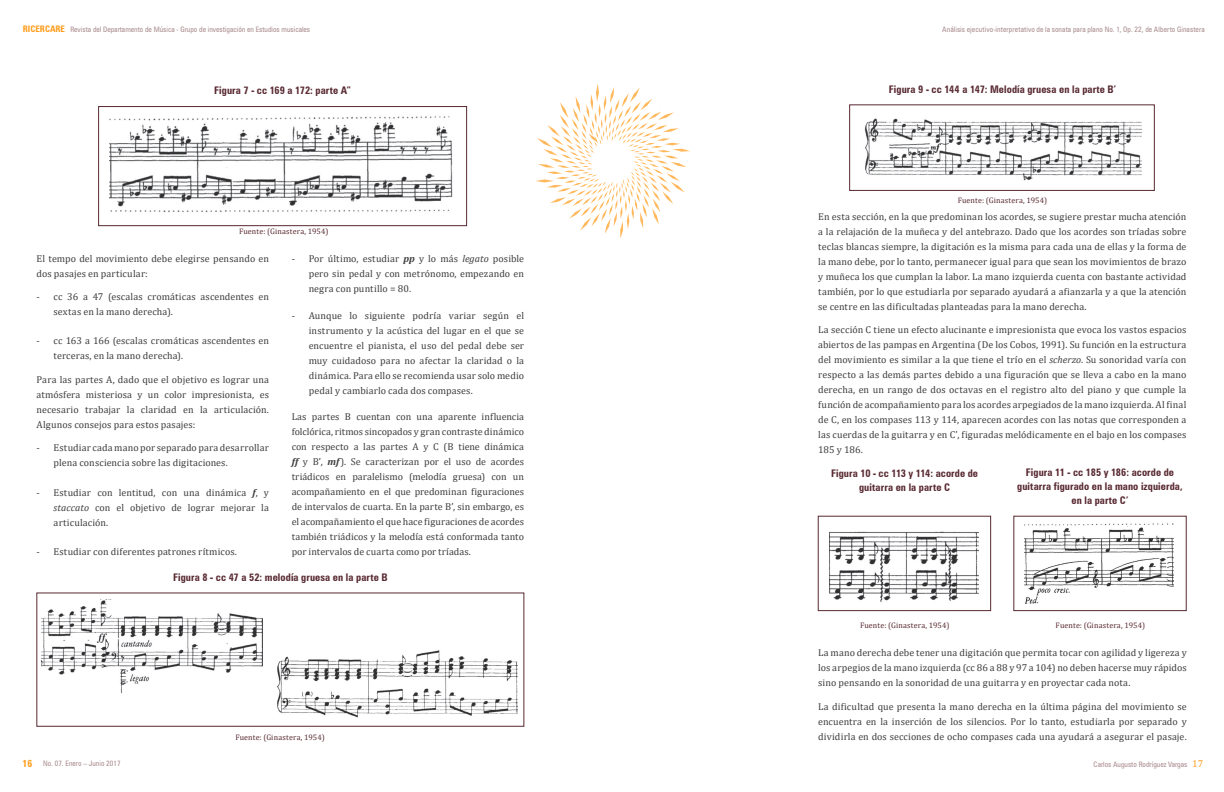
<style>
.page{position:relative;width:1224px;height:792px;background:#fff}
.page>*{position:absolute;margin:0;border:0;box-sizing:border-box;transform-origin:0 0}
.Figura{font:700 condensed 10.5px/14px "Zurich BT";letter-spacing:.005em;color:#582931;text-align:center}
.Corrido{font:10px/15px "Cambria";letter-spacing:.01em;color:#3e3e3f;text-align:justify}
.Corrido_tabulado{font:10px/15px "Cambria";letter-spacing:.01em;color:#3e3e3f}
.t1{font:10px "Cambria";color:#ff9d1b}
.Fuente{font:8px "Cambria";letter-spacing:.02em;color:#582931}
.t2{font:condensed 7.5px "Zurich BT";color:#ac8e91}
.s1{font-weight:700;font-size:9px;color:#ff9d1b}
.s2{font-weight:700;font-style:italic}
.s3{font-style:italic}
.s4{font-weight:700;font-size:10px;color:#ff9d1b}
</style>
<div class="page">
<img style="left:110px;top:116px;width:343px;height:97px">
<div style="left:98px;top:106px;width:369px;height:120px;border:1px solid #582931"></div>
<img style="left:41px;top:599px;width:222px;height:94px">
<div style="left:37px;top:593px;width:487px;height:134px;border:1px solid #582931"></div>
<img style="left:277px;top:650px;width:240px;height:68px">
<img style="left:864px;top:118px;width:277px;height:62px">
<div style="left:849px;top:105px;width:306px;height:86px;border:1px solid #582931"></div>
<img style="left:829px;top:531px;width:149px;height:72px">
<div style="left:818px;top:516px;width:173px;height:95px;border:1px solid #582931"></div>
<img style="left:1025px;top:523px;width:149px;height:81px">
<div style="left:1014px;top:516px;width:172px;height:95px;border:1px solid #582931"></div>
<svg style="left:536px;top:84px;width:154px;height:154px"></svg>
<p class="t2" style="left:23px;top:25px;width:289px"><span class="s1">RICERCARE</span> Revista del Departamento de Música - Grupo de investigación en Estudios musicales</p>
<p class="Figura" style="left:214px;top:83px;width:138px">Figura 7 - cc 169 a 172: parte A”</p>
<p class="Fuente" style="left:239px;top:227px;width:91px">Fuente: (Ginastera, 1954)</p>
<p class="Corrido" style="left:37px;top:251px;width:234px">El tempo del movimiento debe elegirse pensando en dos pasajes en particular:</p>
<p class="Corrido_tabulado" style="left:54px;top:289px;width:217px;text-indent:-17px">- cc 36 a 47 (escalas cromáticas ascendentes en sextas en la mano derecha).</p>
<p class="Corrido_tabulado" style="left:54px;top:334px;width:217px;text-indent:-17px">- cc 163 a 166 (escalas cromáticas ascendentes en terceras, en la mano derecha).</p>
<p class="Corrido" style="left:37px;top:372px;width:234px">Para las partes A, dado que el objetivo es lograr una atmósfera misteriosa y un color impresionista, es necesario trabajar la claridad en la articulación.<br>Algunos consejos para estos pasajes:</p>
<p class="Corrido_tabulado" style="left:54px;top:441px;width:217px;text-indent:-17px">- Estudiar cada mano por separado para desarrollar plena consciencia sobre las digitaciones.</p>
<p class="Corrido_tabulado" style="left:54px;top:485px;width:217px;text-align:justify;text-indent:-17px">- Estudiar con lentitud, con una dinámica <span class="s2">f</span>, y <span class="s3">staccato</span> con el objetivo de lograr mejorar la articulación.</p>
<p class="Corrido_tabulado" style="left:37px;top:544px;width:202px">- Estudiar con diferentes patrones rítmicos.</p>
<p class="Corrido_tabulado" style="left:309px;top:251px;width:217px;text-align:justify;text-indent:-17px">- Por último, estudiar <span class="s2">pp</span> y lo más <span class="s3">legato</span> posible pero sin pedal y con metrónomo, empezando en negra con puntillo = 80.</p>
<p class="Corrido_tabulado" style="left:309px;top:308px;width:217px;text-align:justify;text-indent:-17px">- Aunque lo siguiente podría variar según el instrumento y la acústica del lugar en el que se encuentre el pianista, el uso del pedal debe ser muy cuidadoso para no afectar la claridad o la dinámica. Para ello se recomienda usar solo medio pedal y cambiarlo cada dos compases.</p>
<p class="Corrido" style="left:292px;top:409px;width:234px">Las partes B cuentan con una aparente influencia folclórica, ritmos sincopados y gran contraste dinámico con respecto a las partes A y C (B tiene dinámica <span class="s2">ff</span> y B’, <span class="s2">mf</span>). Se caracterizan por el uso de acordes triádicos en paralelismo (melodía gruesa) con un acompañamiento en el que predominan figuraciones de intervalos de cuarta. En la parte B’, sin embargo, es el acompañamiento el que hace figuraciones de acordes también triádicos y la melodía está conformada tanto por intervalos de cuarta como por tríadas.</p>
<p class="Figura" style="left:173px;top:571px;width:216px">Figura 8 - cc 47 a 52: melodía gruesa en la parte B</p>
<p class="Fuente" style="left:235px;top:732px;width:91px">Fuente: (Ginastera, 1954)</p>
<p class="t2" style="left:942px;top:25px;width:264px">Análisis ejecutivo-interpretativo de la sonata para plano No. 1, Op. 22, de Alberto Ginastera</p>
<p class="Figura" style="left:889px;top:82px;width:229px">Figura 9 - cc 144 a 147: Melodía gruesa en la parte B’</p>
<p class="Fuente" style="left:958px;top:195px;width:91px">Fuente: (Ginastera, 1954)</p>
<p class="Corrido" style="left:818px;top:209px;width:370px">En esta sección, en la que predominan los acordes, se sugiere prestar mucha atención a la relajación de la muñeca y del antebrazo. Dado que los acordes son tríadas sobre teclas blancas siempre, la digitación es la misma para cada una de ellas y la forma de la mano debe, por lo tanto, permanecer igual para que sean los movimientos de brazo y muñeca los que cumplan la labor. La mano izquierda cuenta con bastante actividad también, por lo que estudiarla por separado ayudará a afianzarla y a que la atención se centre en las dificultadas planteadas para la mano derecha.</p>
<p class="Corrido" style="left:818px;top:322px;width:370px">La sección C tiene un efecto alucinante e impresionista que evoca los vastos espacios abiertos de las pampas en Argentina (De los Cobos, 1991). Su función en la estructura del movimiento es similar a la que tiene el trío en el <span class="s3">scherzo</span>. Su sonoridad varía con respecto a las demás partes debido a una figuración que se lleva a cabo en la mano derecha, en un rango de dos octavas en el registro alto del piano y que cumple la función de acompañamiento para los acordes arpegiados de la mano izquierda. Al final de C, en los compases 113 y 114, aparecen acordes con las notas que corresponden a las cuerdas de la guitarra y en C’, figuradas melódicamente en el bajo en los compases 185 y 186.</p>
<p class="Figura" style="left:831px;top:466px;width:148px">Figura 10 - cc 113 y 114: acorde de guitarra en la parte C</p>
<p class="Figura" style="left:1017px;top:466px;width:167px">Figura 11 - cc 185 y 186: acorde de guitarra figurado en la mano izquierda, en la parte C’</p>
<p class="Fuente" style="left:1056px;top:621px;width:91px">Fuente: (Ginastera, 1954)</p>
<p class="Corrido" style="left:818px;top:645px;width:370px">La mano derecha debe tener una digitación que permita tocar con agilidad y ligereza y los arpegios de la mano izquierda (cc 86 a 88 y 97 a 104) no deben hacerse muy rápidos sino pensando en la sonoridad de una guitarra y en proyectar cada nota.</p>
<p class="Corrido" style="left:818px;top:699px;width:370px">La dificultad que presenta la mano derecha en la última página del movimiento se encuentra en la inserción de los silencios. Por lo tanto, estudiarla por separado y dividirla en dos secciones de ocho compases cada una ayudará a asegurar el pasaje.</p>
<p class="Fuente" style="left:860px;top:621px;width:91px">Fuente: (Ginastera, 1954)</p>
<p class="t2" style="left:23px;top:759px;width:100px"><span class="s4">16</span> No. 07. Enero – Junio 2017</p>
<p class="t1" style="left:1192px;top:757px;width:13px">17</p>
<p class="t2" style="left:1094px;top:760px;width:95px">Carlos Augusto Rodríguez Vargas</p>
</div>
